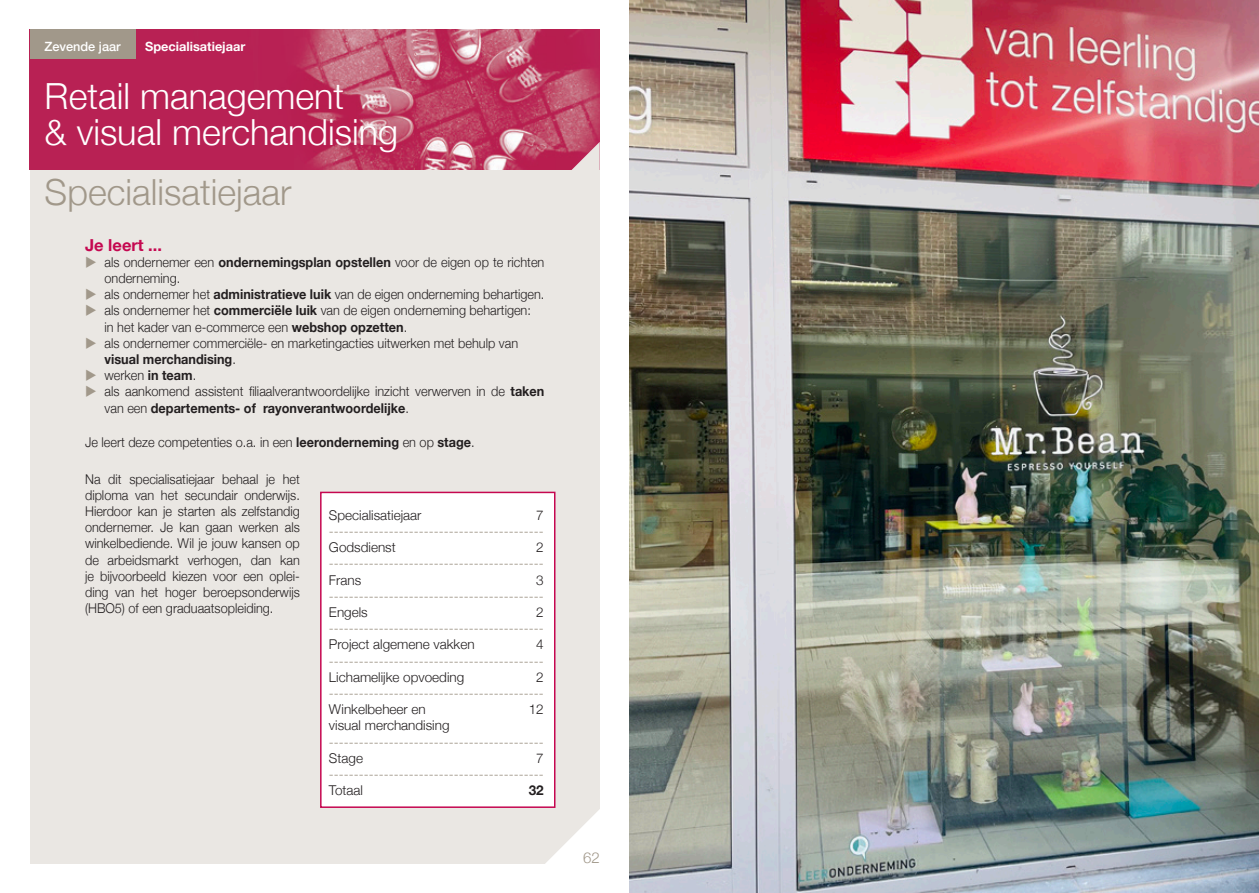
<style>
.page{position:relative;width:1259px;height:893px;background:#fff}
.page>*{position:absolute;margin:0;border:0;box-sizing:border-box;transform-origin:0 0}
.t1{font:300 36px "Helvetica Neue";color:#fff}
.t2{font:300 36px "Helvetica Neue";color:#a1988a}
.t3{font:700 16.5px "Helvetica Neue";color:#c50750}
.t4{font:300 15px "Helvetica Neue";color:#a1988a}
.t5{font:300 13.5px/16.2px "Helvetica Neue";color:#231f20;scale:.94 1}
.t6{font:300 13.5px "Helvetica Neue";color:#a1988a}
.t7{font:300 13.5px "Helvetica Neue";color:#231f20}
.t8{font:700 13.5px "Helvetica Neue";color:#231f20;scale:.94 1}
.t9{font:700 13.5px "Helvetica Neue";color:#231f20}
.t10{font:700 12.75px "Helvetica Neue";color:#fff}
.t11{font:500 12.75px "Helvetica Neue";color:#fff}
.s1{color:#a1988a}
.s2{font-weight:700}
.s3{font-weight:300}
</style>
<div class="page">
<div style="left:30px;top:136px;width:570px;height:727px;background:#eae7e3"></div>
<img style="left:30px;top:30px;width:569px;height:140px">
<svg style="left:570px;top:142px;width:30px;height:28px"></svg>
<div style="left:30px;top:30px;width:105px;height:29px;background:#a1988a"></div>
<svg style="left:540px;top:809px;width:60px;height:55px"></svg>
<div style="left:320px;top:492px;width:235px;height:316px;background:#fff;border:2px solid #c50750"></div>
<img style="left:629px;top:0;width:630px;height:893px">
<p class="t10" style="left:145px;top:36px;width:102px">Specialisatiejaar</p>
<p class="t11" style="left:44px;top:36px;width:78px">Zevende jaar</p>
<p class="t1" style="left:45px;top:68px;width:301px">Retail management</p>
<p class="t1" style="left:45px;top:104px;width:355px">&amp; visual merchandising</p>
<p class="t2" style="left:45px;top:163px;width:248px">Specialisatiejaar</p>
<p class="t3" style="left:85px;top:232px;width:79px">Je leert ...</p>
<p class="t5" style="left:105px;top:253px;width:469px;text-indent:-20px"><span class="s1">◆</span> als ondernemer een <span class="s2">ondernemingsplan opstellen</span> voor de eigen op te richten onderneming.</p>
<p class="t5" style="left:85px;top:285px;width:490px"><span class="s1">◆</span> als ondernemer het <span class="s2">administratieve luik</span> van de eigen onderneming behartigen.</p>
<p class="t5" style="left:85px;top:301px;width:476px"><span class="s1">◆</span> als ondernemer het <span class="s2">commerciële luik</span> van de eigen onderneming behartigen:</p>
<p class="t5" style="left:105px;top:318px;width:323px">in het kader van e-commerce een <span class="s2">webshop opzetten</span>.</p>
<p class="t5" style="left:85px;top:334px;width:462px"><span class="s1">◆</span> als ondernemer commerciële- en marketingacties uitwerken met behulp van</p>
<p class="t8" style="left:105px;top:348px;width:141px">visual merchandising<span class="s3">.</span></p>
<p class="t5" style="left:85px;top:366px;width:120px"><span class="s1">◆</span> werken <span class="s2">in team</span>.</p>
<p class="t5" style="left:105px;top:382px;width:469px;text-indent:-20px"><span class="s1">◆</span> als aankomend assistent filiaalverantwoordelijke inzicht verwerven in de <span class="s2">taken </span>van een <span class="s2">departements- of rayonverantwoordelijke</span>.</p>
<p class="t5" style="left:85px;top:433px;width:416px">Je leert deze competenties o.a. in een <span class="s2">leeronderneming</span> en op <span class="s2">stage</span>.</p>
<p class="t5" style="left:85px;top:470px;width:230px;text-align:justify">Na dit specialisatiejaar behaal je het diploma van het secundair onderwijs.<br>Hierdoor kan je starten als zelfstandig ondernemer. Je kan gaan werken als winkelbediende. Wil je jouw kansen op de arbeidsmarkt verhogen, dan kan je bijvoorbeeld kiezen voor een oplei&shy;ding van het hoger beroepsonderwijs (HBO5) of een graduaatsopleiding.</p>
<p class="t7" style="left:329px;top:504px;width:94px">Specialisatiejaar</p>
<p class="t7" style="left:536px;top:504px;width:9px">7</p>
<p class="t6" style="left:329px;top:520px;width:216px">-------------------------------------------</p>
<p class="t7" style="left:329px;top:536px;width:68px">Godsdienst</p>
<p class="t7" style="left:536px;top:536px;width:9px">2</p>
<p class="t6" style="left:329px;top:553px;width:216px">-------------------------------------------</p>
<p class="t7" style="left:329px;top:569px;width:34px">Frans</p>
<p class="t7" style="left:536px;top:569px;width:9px">3</p>
<p class="t6" style="left:329px;top:585px;width:216px">-------------------------------------------</p>
<p class="t7" style="left:329px;top:601px;width:40px">Engels</p>
<p class="t7" style="left:536px;top:601px;width:9px">2</p>
<p class="t6" style="left:329px;top:617px;width:216px">-------------------------------------------</p>
<p class="t7" style="left:329px;top:634px;width:147px">Project algemene vakken</p>
<p class="t7" style="left:536px;top:634px;width:9px">4</p>
<p class="t6" style="left:329px;top:650px;width:216px">-------------------------------------------</p>
<p class="t7" style="left:329px;top:666px;width:137px">Lichamelijke opvoeding</p>
<p class="t7" style="left:536px;top:666px;width:9px">2</p>
<p class="t6" style="left:329px;top:682px;width:216px">-------------------------------------------</p>
<p class="t7" style="left:329px;top:698px;width:98px">Winkelbeheer en</p>
<p class="t7" style="left:529px;top:698px;width:17px">12</p>
<p class="t7" style="left:329px;top:715px;width:122px">visual merchandising</p>
<p class="t6" style="left:329px;top:731px;width:216px">-------------------------------------------</p>
<p class="t7" style="left:329px;top:747px;width:36px">Stage</p>
<p class="t7" style="left:536px;top:747px;width:9px">7</p>
<p class="t6" style="left:329px;top:763px;width:216px">-------------------------------------------</p>
<p class="t7" style="left:329px;top:779px;width:36px">Totaal</p>
<p class="t9" style="left:529px;top:780px;width:17px">32</p>
<p class="t4" style="left:583px;top:845px;width:18px">62</p>
</div>
